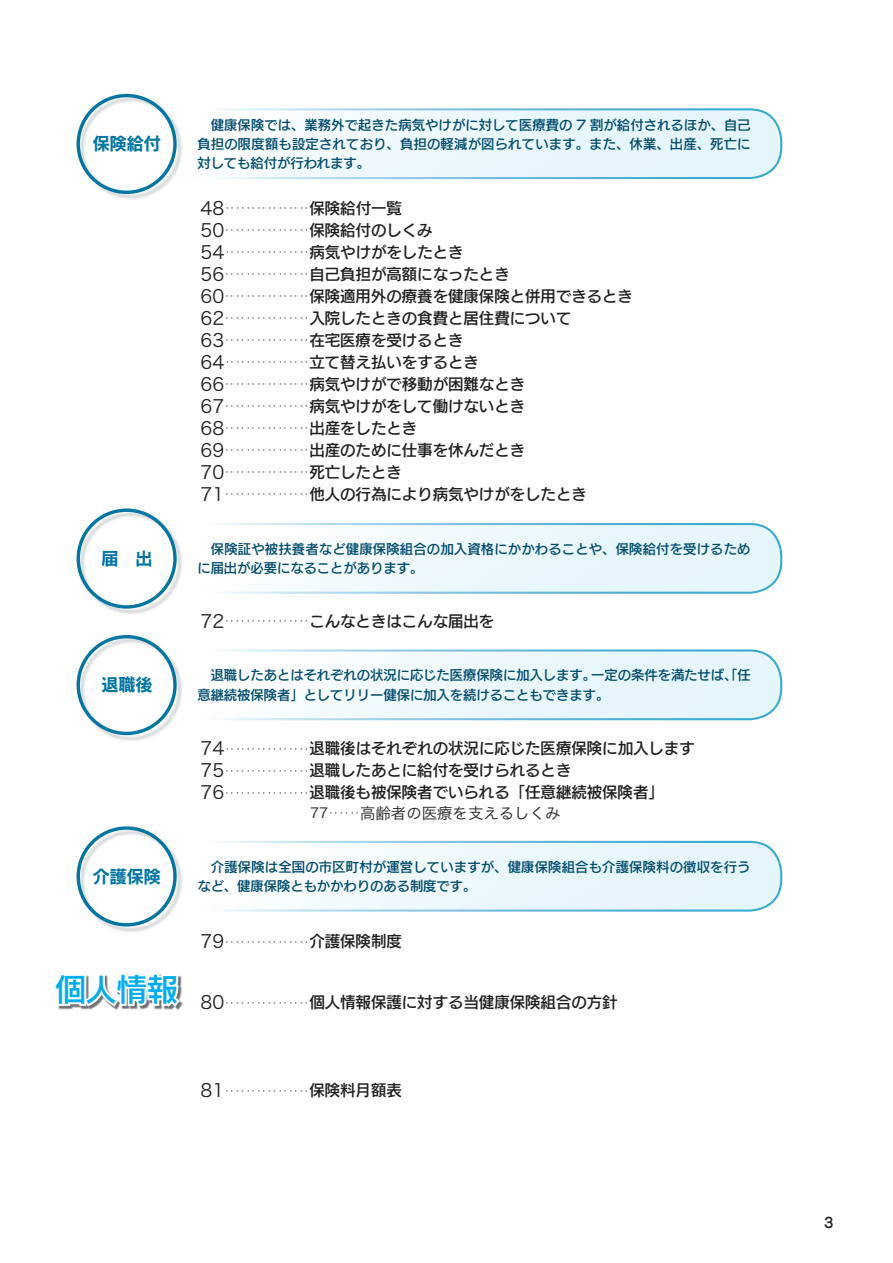
<style>
.page{position:relative;width:893px;height:1263px;background:#fff}
.page>*{position:absolute;margin:0;border:0;box-sizing:border-box;transform-origin:0 0}
.t1{font:30.6px "New Rodin Pro DB";color:#00aeef}
.t2{font:16.95px "New Rodin Pro B";color:#0076a3}
.t3{font:15.45px/22px "New Rodin Pro DB";color:#231f20}
.t4{font:15.45px "Hira Kaku Pro W3";color:#231f20}
.t5{font:14.4px "New Cezanne Pro DB";color:#231f20;scale:.9 1}
.t6{font:13.35px/19.2px "New Rodin Pro DB";color:#004b6c;text-align:justify}
.t7{font:10.65px/22px "Hira Kaku Pro W3";color:#231f20}
.s1{font-size:18px}
.s2{font-family:"New Rodin Pro DB";font-size:15.45px}
.s3{font-family:"Hira Kaku Pro W3";font-size:18px}
.s4{font-family:"Hira Kaku Pro W3";font-size:10.65px}
.s5{font-size:13.8px}
.s6{font-size:10.65px}
</style>
<div class="page">
<svg style="left:223px;top:523px;width:559px;height:71px"></svg>
<img style="left:79px;top:511px;width:92px;height:103px">
<img style="left:153px;top:523px;width:29px;height:71px">
<div style="left:77px;top:508px;width:100px;height:101px;border:3px solid #0076a3;border-radius:50%"></div>
<svg style="left:223px;top:649px;width:559px;height:71px"></svg>
<img style="left:79px;top:637px;width:93px;height:104px">
<img style="left:153px;top:650px;width:29px;height:70px">
<div style="left:77px;top:635px;width:100px;height:100px;border:3px solid #0076a3;border-radius:50%"></div>
<svg style="left:223px;top:841px;width:559px;height:71px"></svg>
<img style="left:79px;top:829px;width:93px;height:103px">
<img style="left:153px;top:841px;width:29px;height:70px">
<div style="left:77px;top:826px;width:100px;height:100px;border:3px solid #0076a3;border-radius:50%"></div>
<svg style="left:55px;top:974px;width:127px;height:36px"></svg>
<svg style="left:223px;top:108px;width:559px;height:71px"></svg>
<img style="left:79px;top:96px;width:92px;height:103px">
<img style="left:153px;top:108px;width:29px;height:71px">
<div style="left:77px;top:94px;width:100px;height:100px;border:3px solid #0076a3;border-radius:50%"></div>
<p class="t2" style="left:93px;top:129px;width:70px">保険給付</p>
<p class="t2" style="left:101px;top:544px;width:53px">届　出</p>
<p class="t2" style="left:101px;top:670px;width:53px">退職後</p>
<p class="t2" style="left:93px;top:862px;width:70px">介護保険</p>
<h1 class="t1" style="left:55px;top:963px;width:124px">個人情報</h1>
<p class="t6" style="left:197px;top:114px;width:555px">　健康保険では、業務外で起きた病気やけがに対して医療費の 7 割が給付されるほか、自己負担の限度額も設定されており、負担の軽減が図られています。また、休業、出産、死亡に対しても給付が行われます。</p>
<p class="t7" style="left:201px;top:197px;width:234px"><span class="s1">48</span>：：：：：：：：<span class="s2">保険給付一覧<br></span><span class="s1">50</span>：：：：：：：：<span class="s2">保険給付のしくみ</span></p>
<p class="t3" style="left:201px;top:240px;width:434px"><span class="s3">54</span><span class="s4">：：：：：：：：</span>病気やけがをしたとき<br><span class="s3">56</span><span class="s4">：：：：：：：：</span>自己負担が高額になったとき<br><span class="s3">60</span><span class="s4">：：：：：：：：</span>保険適用外の療養を健康保険と併用できるとき<br><span class="s3">62</span><span class="s4">：：：：：：：：</span>入院したときの食費と居住費について<br><span class="s3">63</span><span class="s4">：：：：：：：：</span>在宅医療を受けるとき<br><span class="s3">64</span><span class="s4">：：：：：：：：</span>立て替え払いをするとき<br><span class="s3">66</span><span class="s4">：：：：：：：：</span>病気やけがで移動が困難なとき<br><span class="s3">67</span><span class="s4">：：：：：：：：</span>病気やけがをして働けないとき</p>
<p class="t7" style="left:201px;top:417px;width:218px"><span class="s1">68</span>：：：：：：：：<span class="s2">出産をしたとき</span></p>
<p class="t3" style="left:201px;top:438px;width:326px"><span class="s3">69</span><span class="s4">：：：：：：：：</span>出産のために仕事を休んだとき</p>
<p class="t7" style="left:201px;top:461px;width:203px"><span class="s1">70</span>：：：：：：：：<span class="s2">死亡したとき</span></p>
<p class="t3" style="left:201px;top:482px;width:388px"><span class="s3">71</span><span class="s4">：：：：：：：：</span>他人の行為により病気やけがをしたとき</p>
<p class="t6" style="left:197px;top:538px;width:555px">　保険証や被扶養者など健康保険組合の加入資格にかかわることや、保険給付を受けるため</p>
<p class="t6" style="left:197px;top:557px;width:227px">に届出が必要になることがあります。</p>
<p class="t3" style="left:201px;top:609px;width:295px"><span class="s3">72</span><span class="s4">：：：：：：：：</span>こんなときはこんな届出を</p>
<p class="t6" style="left:197px;top:665px;width:555px">　退職したあとはそれぞれの状況に応じた医療保険に加入します。一定の条件を満たせば、「任</p>
<p class="t6" style="left:197px;top:684px;width:413px">意継続被保険者」としてリリー健保に加入を続けることもできます。</p>
<p class="t3" style="left:201px;top:736px;width:496px"><span class="s3">74</span><span class="s4">：：：：：：：：</span>退職後はそれぞれの状況に応じた医療保険に加入します<br><span class="s3">75</span><span class="s4">：：：：：：：：</span>退職したあとに給付を受けられるとき<br><span class="s3">76</span><span class="s4">：：：：：：：：</span>退職後も被保険者でいられる「任意継続被保険者」</p>
<p class="t4" style="left:310px;top:799px;width:252px"><span class="s5">77</span><span class="s6">：：：</span>高齢者の医療を支えるしくみ</p>
<p class="t6" style="left:197px;top:856px;width:555px">　介護保険は全国の市区町村が運営していますが、健康保険組合も介護保険料の徴収を行う</p>
<p class="t6" style="left:197px;top:875px;width:281px">など、健康保険ともかかわりのある制度です。</p>
<p class="t7" style="left:201px;top:930px;width:203px"><span class="s1">79</span>：：：：：：：：<span class="s2">介護保険制度</span></p>
<p class="t3" style="left:201px;top:990px;width:419px"><span class="s3">80</span><span class="s4">：：：：：：：：</span>個人情報保護に対する当健康保険組合の方針</p>
<p class="t7" style="left:201px;top:1079px;width:203px"><span class="s1">81</span>：：：：：：：：<span class="s2">保険料月額表</span></p>
<p class="t5" style="left:824px;top:1210px;width:12px">3</p>
</div>
